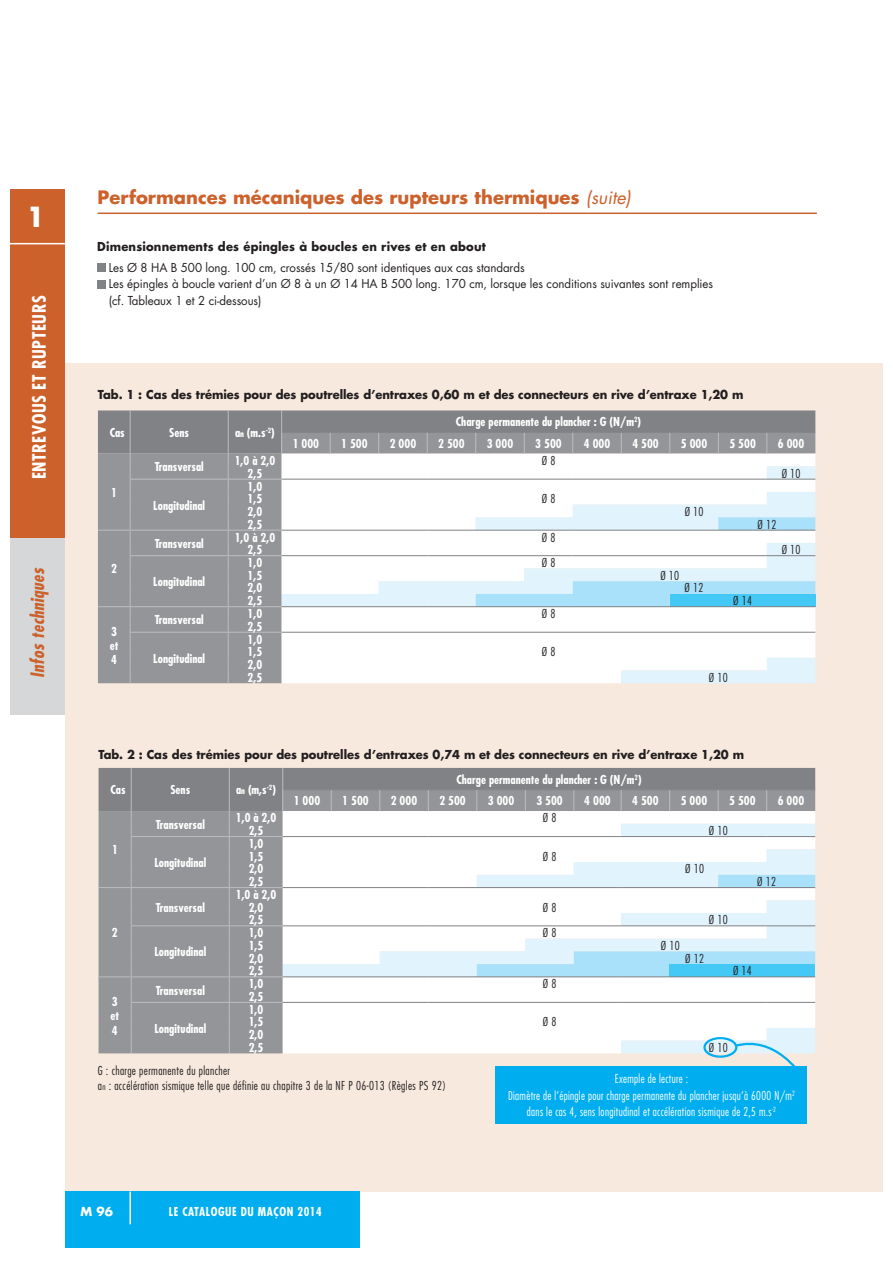
<style>
.page{position:relative;width:893px;height:1263px;background:#fff}
.page>*{position:absolute;margin:0;border:0;box-sizing:border-box;transform-origin:0 0}
.t1{font:700 27px "Futura Std";color:#fff}
.t2{font:700 18px "Futura Std";color:#cc612c}
.t3{font:700 condensed 18px "Futura Std";letter-spacing:.03em;color:#fff}
.t4{font:italic 700 condensed 18px "Futura Std";letter-spacing:.02em;color:#cc612c}
.t5{font:700 condensed 12px/12.6px "Futura Std";color:#fff}
.t6{font:12px/16.5px "Futura Std";letter-spacing:-.005em;color:#231f20;scale:.96 1}
.t7{font:300 condensed 12px/15px "Futura Std";letter-spacing:.03em;color:#231f20}
.t8{font:700 12px "Futura Std";letter-spacing:-.005em;color:#231f20;scale:.96 1}
.t9{font:300 condensed 12px/16.5px "Futura Std";letter-spacing:.03em;color:#fff;text-align:center;scale:.96 1}
.t10{font:700 12px "Futura Std";letter-spacing:.015em;color:#231f20;scale:.96 1}
.t11{font:700 condensed 12px "Futura Std";letter-spacing:.05em;color:#fff}
.t12{font:700 12px "Futura Std";color:#fff}
.s1{font-weight:400;font-style:italic}
.s2{font-size:9px}
</style>
<div class="page">
<div style="left:10px;top:431px;width:55px;height:283px;background:#d5d7d8"></div>
<div style="left:65px;top:364px;width:817px;height:828px;background:#f7e9de"></div>
<svg style="left:98px;top:411px;width:717px;height:272px;background:#cbd1d4"></svg>
<hr style="left:130px;top:479px;width:152px;height:1px;background:#bbbdc0">
<hr style="left:98px;top:530px;width:32px;height:1px;background:#bbbdc0">
<hr style="left:130px;top:530px;width:152px;height:1px;background:#bbbdc0">
<hr style="left:130px;top:555px;width:152px;height:1px;background:#bbbdc0">
<hr style="left:98px;top:606px;width:32px;height:1px;background:#bbbdc0">
<hr style="left:130px;top:606px;width:152px;height:1px;background:#bbbdc0">
<hr style="left:130px;top:632px;width:152px;height:1px;background:#bbbdc0">
<div style="left:97px;top:264px;width:8px;height:8px;background:#808285"></div>
<div style="left:97px;top:280px;width:8px;height:8px;background:#808285"></div>
<svg style="left:99px;top:768px;width:716px;height:298px;background:#cdd2d5"></svg>
<div style="left:495px;top:1066px;width:312px;height:58px;background:#00aeef"></div>
<div style="left:703px;top:1037px;width:34px;height:21px;border:2px solid #00aeef;border-radius:50%"></div>
<hr style="left:98px;top:213px;width:719px;height:1px;background:#cc612c">
<div style="left:10px;top:189px;width:55px;height:349px;background:#cc612c"></div>
<div style="left:65px;top:1192px;width:294px;height:56px;background:#00aeef"></div>
<hr style="left:129px;top:1192px;width:2px;height:32px;background:#fff">
<hr style="left:10px;top:243px;width:55px;height:1px;background:#fff">
<h1 class="t1" style="left:26px;top:204px;width:20px">1</h1>
<h2 class="t3" style="left:31px;top:479px;width:185px;rotate:-90deg">ENTREVOUS ET RUPTEURS</h2>
<h2 class="t4" style="left:28px;top:678px;width:111px;rotate:-90deg">Infos techniques</h2>
<h2 class="t2" style="left:98px;top:189px;width:535px">Performances mécaniques des rupteurs thermiques <span class="s1">(suite)</span></h2>
<p class="t10" style="left:97px;top:241px;width:406px">Dimensionnements des épingles à boucles en rives et en about</p>
<p class="t6" style="left:109px;top:260px;width:631px">Les Ø 8 HA B 500 long. 100 cm, crossés 15/80 sont identiques aux cas standards<br>Les épingles à boucle varient d’un Ø 8 à un Ø 14 HA B 500 long. 170 cm, lorsque les conditions suivantes sont remplies (cf. Tableaux 1 et 2 ci-dessous)</p>
<p class="t8" style="left:98px;top:389px;width:674px">Tab. 1 : Cas des trémies pour des poutrelles d’entraxes 0,60 m et des connecteurs en rive d’entraxe 1,20 m</p>
<p class="t5" style="left:110px;top:427px;width:17px">Cas</p>
<p class="t5" style="left:169px;top:427px;width:21px">Sens</p>
<p class="t5" style="left:235px;top:427px;width:41px">a<span class="s2">n</span> (m.s<sup>-2</sup>)</p>
<p class="t5" style="left:456px;top:417px;width:187px">Charge permanente du plancher : G (N/m<sup>2</sup>)</p>
<p class="t5" style="left:293px;top:438px;width:28px">1 000</p>
<p class="t5" style="left:341px;top:438px;width:28px">1 500</p>
<p class="t5" style="left:390px;top:438px;width:28px">2 000</p>
<p class="t5" style="left:438px;top:438px;width:28px">2 500</p>
<p class="t5" style="left:487px;top:438px;width:28px">3 000</p>
<p class="t5" style="left:535px;top:438px;width:28px">3 500</p>
<p class="t5" style="left:584px;top:438px;width:28px">4 000</p>
<p class="t5" style="left:632px;top:438px;width:28px">4 500</p>
<p class="t5" style="left:681px;top:438px;width:28px">5 000</p>
<p class="t5" style="left:729px;top:438px;width:28px">5 500</p>
<p class="t5" style="left:778px;top:438px;width:28px">6 000</p>
<p class="t5" style="left:111px;top:487px;width:7px">1</p>
<p class="t5" style="left:111px;top:563px;width:7px">2</p>
<p class="t5" style="left:110px;top:625px;width:10px;line-height:14.4px;text-align:justify">3 et 4</p>
<p class="t5" style="left:155px;top:461px;width:51px">Transversal</p>
<p class="t5" style="left:235px;top:455px;width:42px">1,0 à 2,0</p>
<p class="t7" style="left:542px;top:453px;width:15px">Ø 8</p>
<p class="t5" style="left:248px;top:468px;width:16px">2,5</p>
<p class="t7" style="left:782px;top:466px;width:20px">Ø 10</p>
<p class="t5" style="left:153px;top:500px;width:53px">Longitudinal</p>
<p class="t5" style="left:248px;top:481px;width:16px">1,0<br>1,5</p>
<p class="t7" style="left:542px;top:492px;width:15px">Ø 8</p>
<p class="t5" style="left:248px;top:506px;width:16px">2,0</p>
<p class="t7" style="left:685px;top:505px;width:20px">Ø 10</p>
<p class="t5" style="left:248px;top:519px;width:16px">2,5</p>
<p class="t7" style="left:757px;top:517px;width:20px">Ø 12</p>
<p class="t5" style="left:155px;top:538px;width:51px">Transversal</p>
<p class="t5" style="left:235px;top:532px;width:42px">1,0 à 2,0</p>
<p class="t7" style="left:542px;top:530px;width:15px">Ø 8</p>
<p class="t5" style="left:248px;top:544px;width:16px">2,5</p>
<p class="t7" style="left:782px;top:543px;width:20px">Ø 10</p>
<p class="t5" style="left:153px;top:576px;width:53px">Longitudinal</p>
<p class="t5" style="left:248px;top:557px;width:16px">1,0</p>
<p class="t7" style="left:542px;top:556px;width:15px">Ø 8</p>
<p class="t5" style="left:248px;top:570px;width:16px">1,5</p>
<p class="t7" style="left:660px;top:568px;width:20px">Ø 10</p>
<p class="t5" style="left:248px;top:583px;width:16px">2,0</p>
<p class="t7" style="left:685px;top:581px;width:20px">Ø 12</p>
<p class="t5" style="left:248px;top:595px;width:16px">2,5</p>
<p class="t7" style="left:733px;top:594px;width:20px">Ø 14</p>
<p class="t5" style="left:155px;top:614px;width:51px">Transversal</p>
<p class="t5" style="left:248px;top:608px;width:16px">1,0</p>
<p class="t7" style="left:542px;top:607px;width:15px">Ø 8</p>
<p class="t5" style="left:248px;top:621px;width:16px">2,5</p>
<p class="t5" style="left:153px;top:653px;width:53px">Longitudinal</p>
<p class="t5" style="left:248px;top:634px;width:16px">1,0<br>1,5</p>
<p class="t7" style="left:542px;top:645px;width:15px">Ø 8</p>
<p class="t5" style="left:248px;top:659px;width:16px">2,0<br>2,5</p>
<p class="t7" style="left:709px;top:670px;width:20px">Ø 10</p>
<p class="t8" style="left:98px;top:749px;width:674px">Tab. 2 : Cas des trémies pour des poutrelles d’entraxes 0,74 m et des connecteurs en rive d’entraxe 1,20 m</p>
<p class="t5" style="left:110px;top:785px;width:17px">Cas</p>
<p class="t5" style="left:170px;top:785px;width:21px">Sens</p>
<p class="t5" style="left:236px;top:785px;width:41px">a<span class="s2">n</span> (m,s<sup>-2</sup>)</p>
<p class="t5" style="left:456px;top:774px;width:187px">Charge permanente du plancher : G (N/m<sup>2</sup>)</p>
<p class="t5" style="left:294px;top:795px;width:28px">1 000</p>
<p class="t5" style="left:342px;top:795px;width:28px">1 500</p>
<p class="t5" style="left:391px;top:795px;width:28px">2 000</p>
<p class="t5" style="left:439px;top:795px;width:28px">2 500</p>
<p class="t5" style="left:488px;top:795px;width:28px">3 000</p>
<p class="t5" style="left:536px;top:795px;width:28px">3 500</p>
<p class="t5" style="left:584px;top:795px;width:28px">4 000</p>
<p class="t5" style="left:632px;top:795px;width:28px">4 500</p>
<p class="t5" style="left:681px;top:795px;width:28px">5 000</p>
<p class="t5" style="left:729px;top:795px;width:28px">5 500</p>
<p class="t5" style="left:778px;top:795px;width:28px">6 000</p>
<p class="t5" style="left:112px;top:844px;width:7px">1</p>
<p class="t5" style="left:112px;top:927px;width:7px">2</p>
<p class="t5" style="left:111px;top:995px;width:10px;line-height:14.4px;text-align:justify">3 et 4</p>
<p class="t5" style="left:156px;top:819px;width:51px">Transversal</p>
<p class="t5" style="left:236px;top:812px;width:42px">1,0 à 2,0</p>
<p class="t7" style="left:543px;top:811px;width:15px">Ø 8</p>
<p class="t5" style="left:249px;top:825px;width:16px">2,5</p>
<p class="t7" style="left:709px;top:823px;width:20px">Ø 10</p>
<p class="t5" style="left:154px;top:857px;width:53px">Longitudinal</p>
<p class="t5" style="left:249px;top:838px;width:16px">1,0<br>1,5</p>
<p class="t7" style="left:543px;top:849px;width:15px">Ø 8</p>
<p class="t5" style="left:249px;top:864px;width:16px">2,0</p>
<p class="t7" style="left:685px;top:862px;width:20px">Ø 10</p>
<p class="t5" style="left:249px;top:876px;width:16px">2,5</p>
<p class="t7" style="left:757px;top:874px;width:20px">Ø 12</p>
<p class="t5" style="left:156px;top:902px;width:51px">Transversal</p>
<p class="t5" style="left:154px;top:946px;width:53px">Longitudinal</p>
<p class="t5" style="left:236px;top:889px;width:42px;text-align:center">1,0 à 2,0<br>2,0</p>
<p class="t7" style="left:543px;top:900px;width:15px">Ø 8</p>
<p class="t5" style="left:249px;top:914px;width:16px">2,5</p>
<p class="t7" style="left:709px;top:913px;width:20px">Ø 10</p>
<p class="t5" style="left:249px;top:927px;width:16px">1,0</p>
<p class="t7" style="left:543px;top:926px;width:15px">Ø 8</p>
<p class="t5" style="left:249px;top:940px;width:16px">1,5</p>
<p class="t7" style="left:661px;top:938px;width:20px">Ø 10</p>
<p class="t5" style="left:249px;top:953px;width:16px">2,0</p>
<p class="t7" style="left:685px;top:951px;width:20px">Ø 12</p>
<p class="t5" style="left:249px;top:965px;width:16px">2,5</p>
<p class="t7" style="left:733px;top:964px;width:20px">Ø 14</p>
<p class="t5" style="left:156px;top:985px;width:51px">Transversal</p>
<p class="t5" style="left:249px;top:978px;width:16px">1,0</p>
<p class="t7" style="left:543px;top:977px;width:15px">Ø 8</p>
<p class="t5" style="left:249px;top:991px;width:16px">2,5</p>
<p class="t5" style="left:154px;top:1023px;width:53px">Longitudinal</p>
<p class="t5" style="left:249px;top:1004px;width:16px">1,0<br>1,5</p>
<p class="t7" style="left:543px;top:1015px;width:15px">Ø 8</p>
<p class="t5" style="left:249px;top:1029px;width:16px">2,0<br>2,5</p>
<p class="t7" style="left:709px;top:1041px;width:20px">Ø 10</p>
<p class="t7" style="left:98px;top:1063px;width:350px">G : charge permanente du plancher<br>a<span class="s2">n</span> : accélération sismique telle que définie au chapitre 3 de la NF P 06-013 (Règles PS 92)</p>
<p class="t9" style="left:508px;top:1071px;width:300px">Exemple de lecture :<br>Diamètre de l‘épingle pour charge permanente du plancher jusqu‘à 6000 N/m<sup>2 </sup>dans le cas 4, sens longitudinal et accélération sismique de 2,5 m.s<sup>-2</sup></p>
<p class="t12" style="left:81px;top:1206px;width:34px">M 96</p>
<p class="t11" style="left:169px;top:1206px;width:155px">LE CATALOGUE DU MAÇON 2014</p>
</div>
